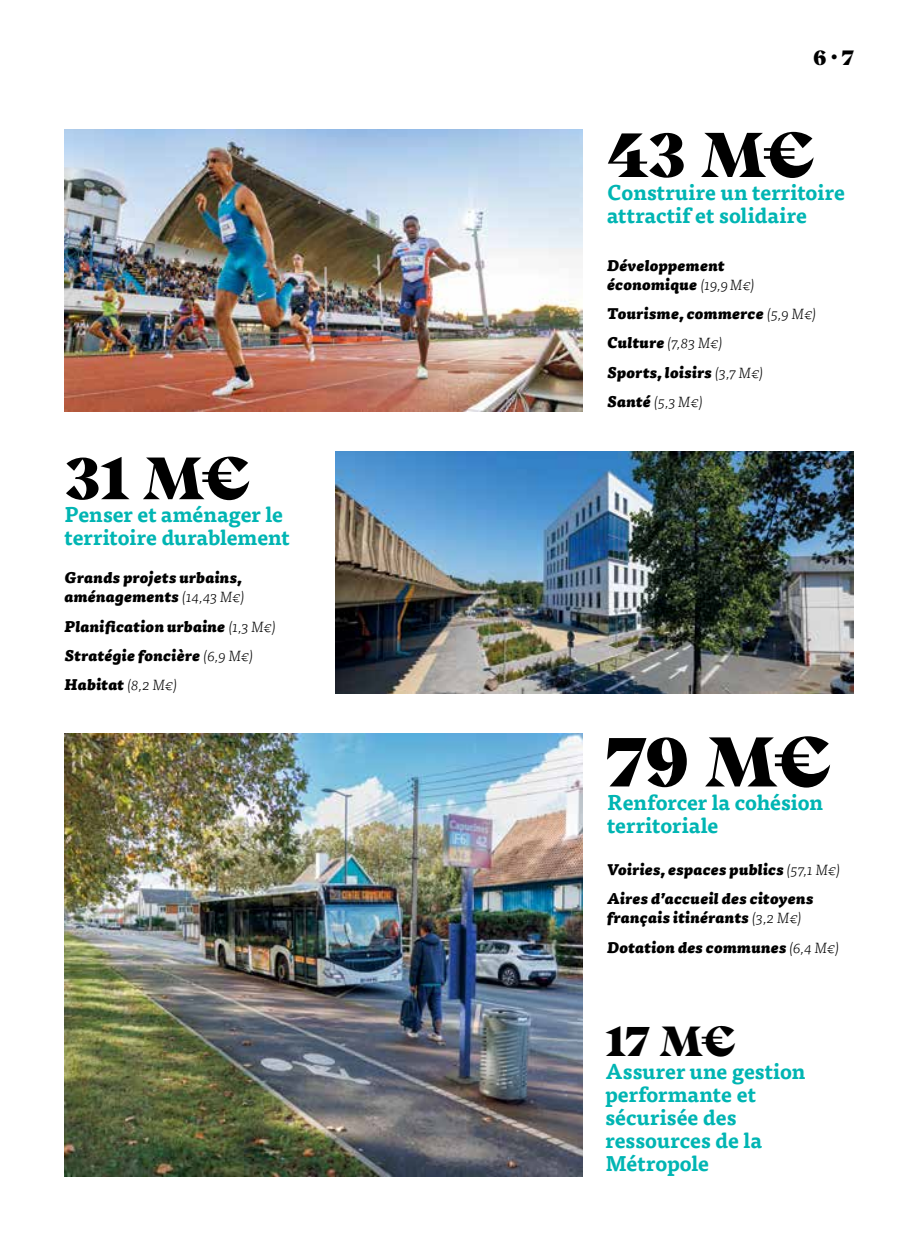
<style>
.page{position:relative;width:918px;height:1241px;background:#fff}
.page>*{position:absolute;margin:0;border:0;box-sizing:border-box;transform-origin:0 0}
.t1{font:900 70px "Beirut Display";color:#000}
.t2{font:900 63px "Beirut Display";color:#000}
.t3{font:900 59.5px "Beirut Display";color:#000}
.t4{font:900 42px "Beirut Display";color:#000}
.t5{font:700 21px/23.1px "Tisa OT";color:#00b5b3}
.t6{font:900 21px "Beirut Display Trial";color:#000}
.t7{font:italic 900 14.88px/29.2px "Tisa OT";letter-spacing:.02em;color:#000}
.s1{font-weight:300}
</style>
<div class="page">
<img style="left:64px;top:129px;width:518px;height:282px">
<img style="left:336px;top:451px;width:517px;height:242px">
<img style="left:64px;top:733px;width:518px;height:443px">
<h3 class="t3" style="left:64px;top:430px;width:187px">31 M€</h3>
<h3 class="t5" style="left:64px;top:504px;width:227px">Penser et aménager le territoire durablement</h3>
<p class="t7" style="left:64px;top:568px;width:182px;line-height:19.2px">Grands projets urbains, aménagements <span class="s1">(14,43 M€)</span></p>
<p class="t7" style="left:64px;top:612px;width:213px">Planification urbaine <span class="s1">(1,3 M€)<br></span>Stratégie foncière <span class="s1">(6,9 M€)<br></span>Habitat <span class="s1">(8,2 M€)</span></p>
<h3 class="t6" style="left:813px;top:49px;width:42px">6 . 7</h3>
<h2 class="t2" style="left:607px;top:104px;width:209px">43 M€</h2>
<h3 class="t5" style="left:607px;top:182px;width:239px">Construire un territoire attractif et solidaire</h3>
<p class="t7" style="left:607px;top:256px;width:150px;line-height:19.2px">Développement économique <span class="s1">(19,9M€)</span></p>
<p class="t7" style="left:607px;top:299px;width:211px">Tourisme, commerce <span class="s1">(5,9 M€)<br></span>Culture <span class="s1">(7,83 M€)<br></span>Sports, loisirs <span class="s1">(3,7 M€)<br></span>Santé <span class="s1">(5,3 M€)</span></p>
<h1 class="t1" style="left:607px;top:705px;width:226px">79 M€</h1>
<h3 class="t5" style="left:607px;top:791px;width:218px">Renforcer la cohésion territoriale</h3>
<p class="t7" style="left:607px;top:855px;width:235px">Voiries, espaces publics <span class="s1">(57,1 M€)<br></span>Aires d’accueil des citoyens</p>
<p class="t7" style="left:607px;top:903px;width:234px">français itinérants <span class="s1">(3,2 M€)<br></span>Dotation des communes <span class="s1">(6,4 M€)</span></p>
<h3 class="t4" style="left:605px;top:1006px;width:132px">17 M€</h3>
<h3 class="t5" style="left:605px;top:1060px;width:202px">Assurer une gestion performante et sécurisée des ressources de la<br>Métropole</h3>
</div>
